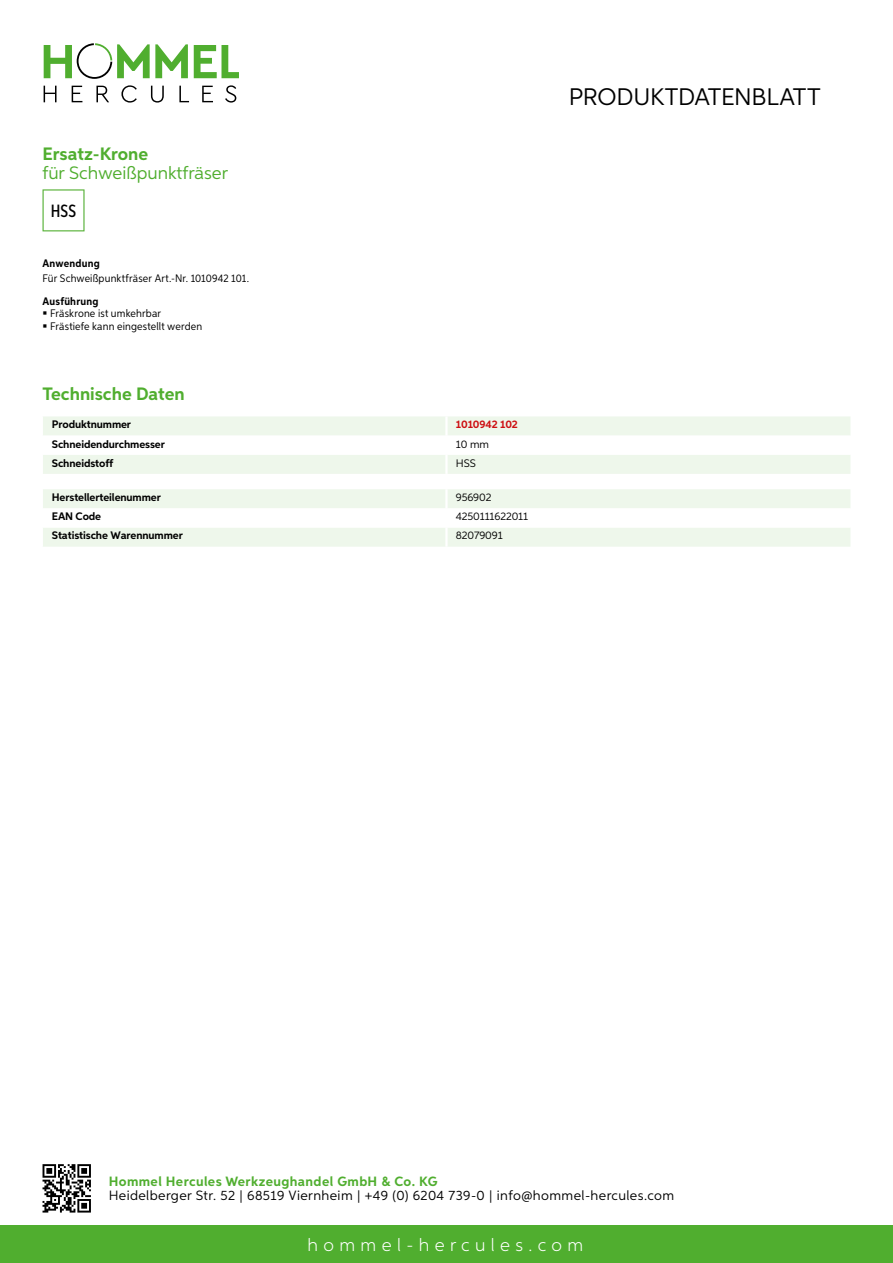
<style>
.page{position:relative;width:893px;height:1263px;background:#fff}
.page>*{position:absolute;margin:0;border:0;box-sizing:border-box;transform-origin:0 0}
.t1{font:24px "Aspira";letter-spacing:-.01em;color:#000}
.t2{font:700 18px "Aspira";color:#50ae2f}
.t3{font:18px "Aspira";color:#50ae2f}
.t4{font:300 18px "Aspira";letter-spacing:.3em;color:#fff}
.t5{font:500 17.85px "Aspira XX Nar";color:#000}
.t6{font:13.5px "Aspira";letter-spacing:.03em;color:#000}
.t7{font:700 13.5px "Aspira";letter-spacing:.03em;color:#50ae2f}
.t8{font:700 10.95px "Aspira";letter-spacing:-.01em;color:#000}
.t9{font:10.95px/12.8px "Aspira Nar";letter-spacing:.015em;color:#000}
.t10{font:10.95px "Aspira";letter-spacing:-.01em;color:#000}
.t11{font:700 10.95px "Aspira Nar";letter-spacing:.02em;color:#000}
.t12{font:700 10.95px "Aspira";letter-spacing:-.01em;color:#cd1013}
</style>
<div class="page">
<div style="left:0;top:1226px;width:893px;height:37px;background:#50ae2f"></div>
<svg style="left:43px;top:1164px;width:48px;height:48px"></svg>
<svg style="left:194px;top:45px;width:45px;height:33px"></svg>
<svg style="left:44px;top:43px;width:144px;height:36px"></svg>
<svg style="left:44px;top:86px;width:13px;height:16px"></svg>
<svg style="left:72px;top:86px;width:10px;height:16px"></svg>
<svg style="left:96px;top:86px;width:13px;height:16px"></svg>
<svg style="left:121px;top:85px;width:16px;height:18px"></svg>
<svg style="left:151px;top:86px;width:13px;height:17px"></svg>
<svg style="left:179px;top:86px;width:10px;height:16px"></svg>
<svg style="left:202px;top:86px;width:11px;height:16px"></svg>
<svg style="left:225px;top:85px;width:11px;height:18px"></svg>
<svg style="left:43px;top:416px;width:807px;height:58px"></svg>
<hr style="left:445px;top:455px;width:3px;height:19px;background:#fff">
<svg style="left:43px;top:489px;width:807px;height:58px"></svg>
<hr style="left:445px;top:527px;width:3px;height:20px;background:#fff">
<svg style="left:43px;top:189px;width:42px;height:42px"></svg>
<h2 class="t2" style="left:43px;top:142px;width:107px">Ersatz-Krone</h2>
<h2 class="t3" style="left:43px;top:162px;width:187px">für Schweißpunktfräser</h2>
<h3 class="t5" style="left:51px;top:200px;width:27px">HSS</h3>
<p class="t11" style="left:43px;top:257px;width:59px">Anwendung</p>
<p class="t9" style="left:43px;top:272px;width:208px">Für Schweißpunktfräser Art.-Nr. 1010942 101.</p>
<p class="t11" style="left:43px;top:294px;width:58px">Ausführung</p>
<p class="t9" style="left:50px;top:307px;width:154px">Fräskrone ist umkehrbar<br>Frästiefe kann eingestellt werden</p>
<h2 class="t2" style="left:43px;top:382px;width:144px">Technische Daten</h2>
<p class="t8" style="left:52px;top:418px;width:81px">Produktnummer</p>
<p class="t12" style="left:456px;top:418px;width:64px">1010942 102</p>
<p class="t8" style="left:52px;top:437px;width:115px">Schneidendurchmesser</p>
<p class="t10" style="left:456px;top:437px;width:35px">10 mm</p>
<p class="t8" style="left:52px;top:456px;width:63px">Schneidstoff</p>
<p class="t10" style="left:456px;top:456px;width:21px">HSS</p>
<p class="t8" style="left:52px;top:491px;width:111px">Herstellerteilenummer</p>
<p class="t10" style="left:456px;top:491px;width:37px">956902</p>
<p class="t8" style="left:52px;top:510px;width:51px">EAN Code</p>
<p class="t10" style="left:456px;top:510px;width:74px">4250111622011</p>
<p class="t8" style="left:52px;top:529px;width:132px">Statistische Warennummer</p>
<p class="t10" style="left:456px;top:529px;width:48px">82079091</p>
<h1 class="t1" style="left:569px;top:82px;width:253px">Produktdatenblatt</h1>
<p class="t7" style="left:109px;top:1172px;width:330px">Hommel Hercules Werkzeughandel GmbH &amp; Co. KG</p>
<p class="t6" style="left:109px;top:1187px;width:567px">Heidelberger Str. 52 | 68519 Viernheim | +49 (0) 6204 739-0 | info@hommel-hercules.com</p>
<h2 class="t4" style="left:307px;top:1234px;width:277px">hommel-hercules.com</h2>
</div>
